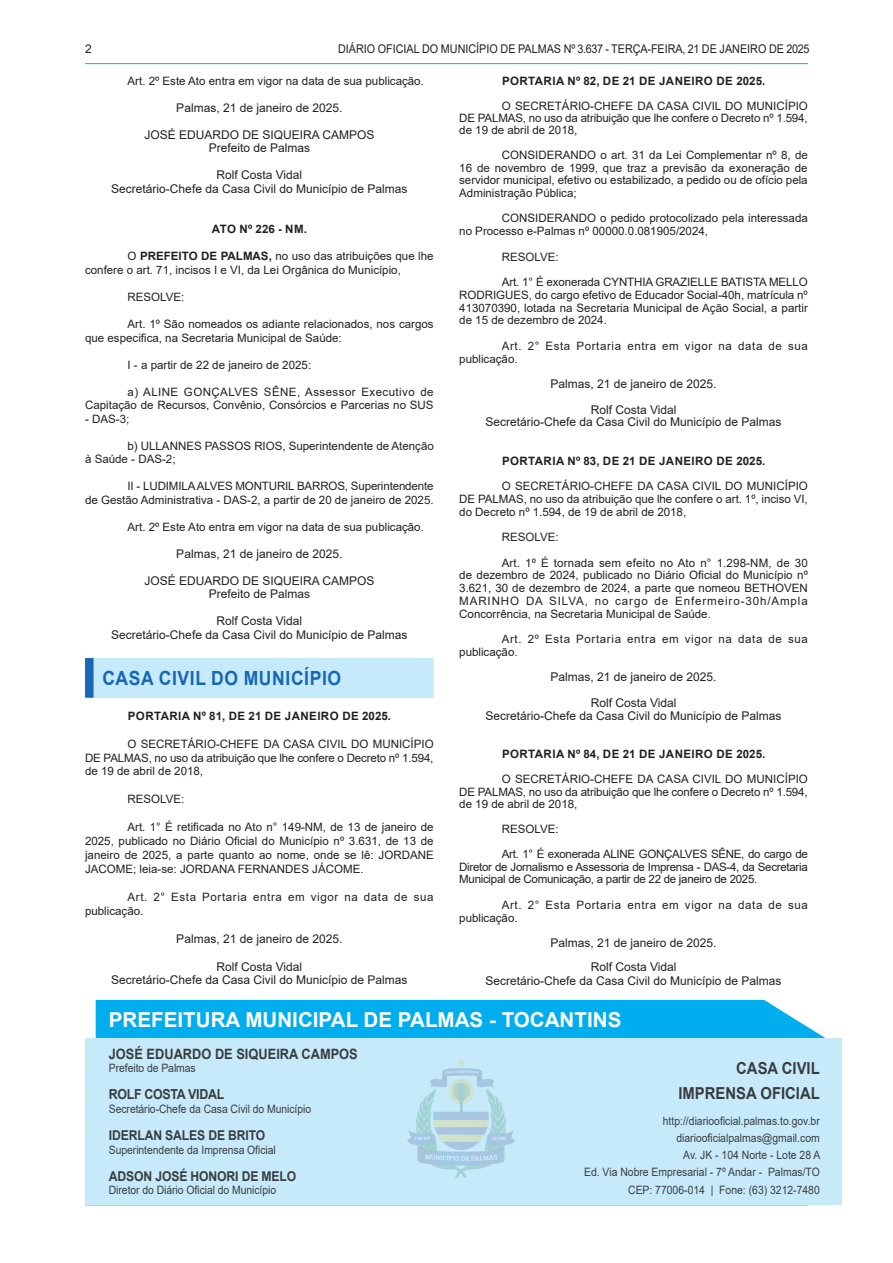
<style>
.page{position:relative;width:893px;height:1263px;background:#fff}
.page>*{position:absolute;margin:0;border:0;box-sizing:border-box;transform-origin:0 0}
.t1{font:700 20.55px "Arial";color:#fff}
.t2{font:700 19.5px "Arial";letter-spacing:.035em;color:#1768b4;scale:.9 1}
.t3{font:700 16.5px/25.7px "Arial";color:#231f20;text-align:right;scale:.9 1}
.t4{font:700 14.25px "Arial";color:#231f20;scale:.9 1}
.t5{font:700 13.8px "Arial";letter-spacing:-.025em;color:#231f20;scale:.9 1}
.t6{font:700 13.5px "Arial";letter-spacing:-.01em;color:#231f20;scale:.9 1}
.t7{font:12px/13.5px "Arial";color:#231f20;text-align:center}
.t8{font:12px "Arial";color:#231f20;scale:.9 1}
.t9{font:11.55px/12.8px "Arial";color:#231f20;text-align:justify}
.t10{font:11.55px/17.1px "Arial";color:#231f20;text-align:right;scale:.9 1}
.t11{font:11.55px/12.8px "Arial";letter-spacing:.055em;color:#231f20}
.t12{font:11.55px/24.9px "Arial";letter-spacing:-.025em;color:#231f20}
.t13{font:700 11.55px "Arial";letter-spacing:.035em;color:#231f20}
.t14{font:700 11.55px "Arial";letter-spacing:.01em;color:#231f20}
.s1{font-weight:700}
</style>
<div class="page">
<hr style="left:85px;top:63px;width:723px;height:1px;background:#00aeef">
<hr style="left:85px;top:1204px;width:723px;height:1px;background:#00aeef">
<div style="left:96px;top:1000px;width:729px;height:38px;background:#00aeef"></div>
<div style="left:85px;top:1038px;width:757px;height:166px;background:#c6eafa"></div>
<img style="left:408px;top:1060px;width:106px;height:118px">
<div style="left:89px;top:658px;width:349px;height:40px;background:#c6eafa"></div>
<div style="left:85px;top:658px;width:9px;height:40px;background:#1768b4"></div>
<div style="left:434px;top:658px;width:8px;height:40px;background:#fff"></div>
<p class="t7" style="left:85px;top:42px;width:8px">2</p>
<p class="t8" style="left:338px;top:40px;width:525px">DIÁRIO OFICIAL DO MUNICÍPIO DE PALMAS Nº 3.637 - TERÇA-FEIRA, 21 DE JANEIRO DE 2025</p>
<p class="t9" style="left:128px;top:74px;width:298px">Art. 2º Este Ato entra em vigor na data de sua publicação.</p>
<p class="t7" style="left:176px;top:101px;width:168px">Palmas, 21 de janeiro de 2025.</p>
<p class="t7" style="left:144px;top:128px;width:232px">JOSÉ EDUARDO DE SIQUEIRA CAMPOS<br>Prefeito de Palmas</p>
<p class="t7" style="left:111px;top:168px;width:298px">Rolf Costa Vidal<br>Secretário-Chefe da Casa Civil do Município de Palmas</p>
<p class="t14" style="left:212px;top:221px;width:97px">ATO Nº 226 - NM.</p>
<p class="t9" style="left:85px;top:250px;width:350px;line-height:13.5px;text-indent:43px">O <span class="s1">PREFEITO DE PALMAS,</span> no uso das atribuições que lhe confere o art. 71, incisos I e VI, da Lei Orgânica do Município,</p>
<p class="t9" style="left:128px;top:290px;width:58px">RESOLVE:</p>
<p class="t9" style="left:85px;top:317px;width:350px;line-height:13.5px;text-indent:43px">Art. 1º São nomeados os adiante relacionados, nos cargos que especifica, na Secretaria Municipal de Saúde:</p>
<p class="t9" style="left:128px;top:358px;width:185px">I - a partir de 22 de janeiro de 2025:</p>
<p class="t9" style="left:85px;top:385px;width:350px;line-height:13.5px;text-align:right">a) ALINE GONÇALVES SÊNE, Assessor Executivo de<br>Capitação de Recursos, Convênio, Consórcios e Parcerias no SUS</p>
<p class="t9" style="left:85px;top:412px;width:46px">- DAS-3;</p>
<p class="t9" style="left:85px;top:439px;width:350px;line-height:13.5px;text-indent:43px">b) ULLANNES PASSOS RIOS, Superintendente de Atenção à Saúde - DAS-2;</p>
<p class="t9" style="left:85px;top:479px;width:350px;line-height:13.5px;text-align:right">II - LUDIMILA ALVES MONTURIL BARROS, Superintendente<br>de Gestão Administrativa - DAS-2, a partir de 20 de janeiro de 2025.</p>
<p class="t9" style="left:128px;top:520px;width:298px">Art. 2º Este Ato entra em vigor na data de sua publicação.</p>
<p class="t7" style="left:176px;top:546px;width:168px">Palmas, 21 de janeiro de 2025.</p>
<p class="t7" style="left:144px;top:573px;width:232px">JOSÉ EDUARDO DE SIQUEIRA CAMPOS<br>Prefeito de Palmas</p>
<p class="t7" style="left:111px;top:614px;width:298px">Rolf Costa Vidal<br>Secretário-Chefe da Casa Civil do Município de Palmas</p>
<h2 class="t2" style="left:102px;top:664px;width:267px">CASA CIVIL DO MUNICÍPIO</h2>
<p class="t13" style="left:128px;top:707px;width:265px">PORTARIA Nº 81, DE 21 DE JANEIRO DE 2025.</p>
<p class="t9" style="left:85px;top:736px;width:350px;line-height:14px;text-indent:43px">O SECRETÁRIO-CHEFE DA CASA CIVIL DO MUNICÍPIO DE PALMAS, no uso da atribuição que lhe confere o Decreto nº 1.594, de 19 de abril de 2018,</p>
<p class="t9" style="left:128px;top:793px;width:58px">RESOLVE:</p>
<p class="t9" style="left:85px;top:820px;width:350px;line-height:14px;text-indent:43px">Art. 1° É retificada no Ato n° 149-NM, de 13 de janeiro de 2025, publicado no Diário Oficial do Município nº 3.631, de 13 de janeiro de 2025, a parte quanto ao nome, onde se lê: JORDANE JACOME; leia-se: JORDANA FERNANDES JÁCOME.</p>
<p class="t11" style="left:85px;top:890px;width:350px;line-height:14px;text-indent:43px">Art. 2° Esta Portaria entra em vigor na data de sua publicação.</p>
<p class="t7" style="left:176px;top:932px;width:168px">Palmas, 21 de janeiro de 2025.</p>
<p class="t7" style="left:111px;top:960px;width:298px">Rolf Costa Vidal<br>Secretário-Chefe da Casa Civil do Município de Palmas</p>
<p class="t13" style="left:502px;top:73px;width:265px">PORTARIA Nº 82, DE 21 DE JANEIRO DE 2025.</p>
<p class="t9" style="left:459px;top:99px;width:350px;text-indent:43px">O SECRETÁRIO-CHEFE DA CASA CIVIL DO MUNICÍPIO DE PALMAS, no uso da atribuição que lhe confere o Decreto nº 1.594, de 19 de abril de 2018,</p>
<p class="t9" style="left:459px;top:149px;width:350px;text-indent:43px">CONSIDERANDO o art. 31 da Lei Complementar nº 8, de 16 de novembro de 1999, que traz a previsão da exoneração de servidor municipal, efetivo ou estabilizado, a pedido ou de ofício pela Administração Pública;</p>
<p class="t9" style="left:459px;top:212px;width:350px;text-indent:43px">CONSIDERANDO o pedido protocolizado pela interessada no Processo e-Palmas nº 00000.0.081905/2024,</p>
<p class="t9" style="left:502px;top:250px;width:58px">RESOLVE:</p>
<p class="t9" style="left:459px;top:276px;width:350px;text-indent:43px">Art. 1° É exonerada CYNTHIA GRAZIELLE BATISTA MELLO RODRIGUES, do cargo efetivo de Educador Social-40h, matrícula nº 413070390, lotada na Secretaria Municipal de Ação Social, a partir de 15 de dezembro de 2024.</p>
<p class="t11" style="left:459px;top:339px;width:350px;text-indent:43px">Art. 2° Esta Portaria entra em vigor na data de sua publicação.</p>
<p class="t7" style="left:550px;top:371px;width:168px;line-height:25.5px">Palmas, 21 de janeiro de 2025.<br>Rolf Costa Vidal</p>
<p class="t7" style="left:485px;top:415px;width:298px">Secretário-Chefe da Casa Civil do Município de Palmas</p>
<p class="t13" style="left:502px;top:452px;width:265px">PORTARIA Nº 83, DE 21 DE JANEIRO DE 2025.</p>
<p class="t9" style="left:459px;top:480px;width:350px;text-indent:43px">O SECRETÁRIO-CHEFE DA CASA CIVIL DO MUNICÍPIO DE PALMAS, no uso da atribuição que lhe confere o art. 1º, inciso VI, do Decreto nº 1.594, de 19 de abril de 2018,</p>
<p class="t9" style="left:502px;top:531px;width:58px">RESOLVE:</p>
<p class="t9" style="left:459px;top:556px;width:350px;text-indent:43px">Art. 1º É tornada sem efeito no Ato n° 1.298-NM, de 30 de dezembro de 2024, publicado no Diário Oficial do Município nº 3.621, 30 de dezembro de 2024, a parte que nomeou BETHOVEN MARINHO DA SILVA, no cargo de Enfermeiro-30h/Ampla Concorrência, na Secretaria Municipal de Saúde.</p>
<p class="t11" style="left:459px;top:633px;width:350px;text-indent:43px">Art. 2º Esta Portaria entra em vigor na data de sua publicação.</p>
<p class="t7" style="left:550px;top:664px;width:168px;line-height:25.8px">Palmas, 21 de janeiro de 2025.<br>Rolf Costa Vidal</p>
<p class="t7" style="left:485px;top:709px;width:298px">Secretário-Chefe da Casa Civil do Município de Palmas</p>
<p class="t13" style="left:502px;top:746px;width:265px">PORTARIA Nº 84, DE 21 DE JANEIRO DE 2025.</p>
<p class="t9" style="left:459px;top:773px;width:350px;text-indent:43px">O SECRETÁRIO-CHEFE DA CASA CIVIL DO MUNICÍPIO DE PALMAS, no uso da atribuição que lhe confere o Decreto nº 1.594, de 19 de abril de 2018,</p>
<p class="t12" style="left:502px;top:816px;width:308px">RESOLVE:<br>Art. 1° É exonerada ALINE GONÇALVES SÊNE, do cargo de</p>
<p class="t12" style="left:459px;top:860px;width:350px;line-height:12.8px">Diretor de Jornalismo e Assessoria de Imprensa - DAS-4, da Secretaria<br>Municipal de Comunicação, a partir de 22 de janeiro de 2025.</p>
<p class="t11" style="left:459px;top:898px;width:350px;text-indent:43px">Art. 2° Esta Portaria entra em vigor na data de sua publicação.</p>
<p class="t7" style="left:550px;top:930px;width:168px;line-height:24.9px">Palmas, 21 de janeiro de 2025.<br>Rolf Costa Vidal</p>
<p class="t7" style="left:485px;top:974px;width:298px">Secretário-Chefe da Casa Civil do Município de Palmas</p>
<h1 class="t1" style="left:109px;top:1005px;width:514px">PREFEITURA MUNICIPAL DE PALMAS - TOCANTINS</h1>
<p class="t4" style="left:109px;top:1044px;width:278px">JOSÉ EDUARDO DE SIQUEIRA CAMPOS</p>
<p class="t10" style="left:109px;top:1059px;width:98px">Prefeito de Palmas</p>
<p class="t5" style="left:109px;top:1085px;width:130px">ROLF COSTA VIDAL</p>
<p class="t10" style="left:109px;top:1100px;width:226px">Secretário-Chefe da Casa Civil do Município</p>
<p class="t6" style="left:109px;top:1126px;width:175px">IDERLAN SALES DE BRITO</p>
<p class="t10" style="left:109px;top:1141px;width:187px">Superintendente da Imprensa Oficial</p>
<p class="t6" style="left:109px;top:1166px;width:210px">ADSON JOSÉ HONORI DE MELO</p>
<p class="t10" style="left:109px;top:1181px;width:187px">Diretor do Diário Oficial do Município</p>
<h3 class="t3" style="left:678px;top:1055px;width:159px">CASA CIVIL<br>IMPRENSA OFICIAL</h3>
<p class="t10" style="left:584px;top:1112px;width:264px">http://diariooficial.palmas.to.gov.br diariooficialpalmas@gmail.com<br>Av. JK - 104 Norte - Lote 28 A<br>Ed. Via Nobre Empresarial - 7º Andar - Palmas/TO CEP: 77006-014 | Fone: (63) 3212-7480</p>
</div>
